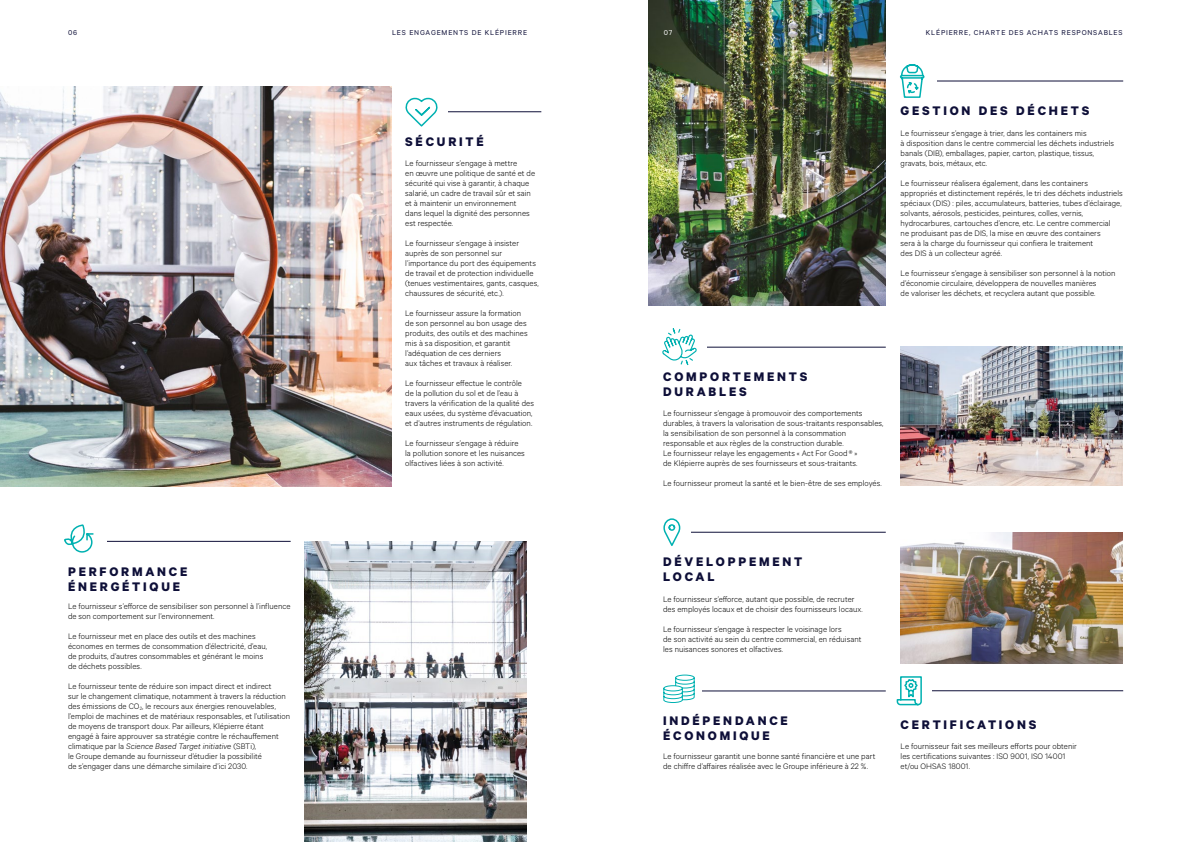
<style>
.page{position:relative;width:1191px;height:842px;background:#fff}
.page>*{position:absolute;margin:0;border:0;box-sizing:border-box;transform-origin:0 0}
.t1{font:700 14px/15px "Calibre";letter-spacing:.2em;color:#0e0f38}
.t2{font:300 9px/10px "Calibre";letter-spacing:.005em;color:#000}
.t3{font:8px "Calibre";letter-spacing:.1em;color:#0e0f38}
.t4{font:8px "Calibre";color:#fff}
.s1{font-style:italic}
</style>
<div class="page">
<img style="left:649px;top:0;width:236px;height:306px">
<img style="left:900px;top:347px;width:222px;height:139px">
<img style="left:900px;top:533px;width:222px;height:130px">
<hr style="left:68px;top:541px;width:223px;height:1px;background:#0e0f38">
<hr style="left:900px;top:81px;width:223px;height:1px;background:#0e0f38">
<hr style="left:663px;top:532px;width:222px;height:1px;background:#0e0f38">
<img style="left:0;top:86px;width:391px;height:400px">
<div style="left:893px;top:62px;width:43px;height:38px;background:#fff"></div>
<hr style="left:663px;top:347px;width:222px;height:1px;background:#0e0f38">
<svg style="left:899px;top:64px;width:26px;height:34px"></svg>
<div style="left:51px;top:519px;width:56px;height:39px;background:#fff"></div>
<svg style="left:64px;top:524px;width:30px;height:29px"></svg>
<div style="left:652px;top:328px;width:54px;height:38px;background:#fff"></div>
<svg style="left:662px;top:328px;width:35px;height:38px"></svg>
<div style="left:652px;top:513px;width:39px;height:38px;background:#fff"></div>
<svg style="left:663px;top:518px;width:18px;height:28px"></svg>
<hr style="left:663px;top:691px;width:222px;height:1px;background:#0e0f38">
<div style="left:656px;top:672px;width:45px;height:38px;background:#fff"></div>
<svg style="left:663px;top:674px;width:32px;height:29px"></svg>
<img style="left:304px;top:541px;width:223px;height:301px">
<hr style="left:405px;top:112px;width:136px;height:1px;background:#0e0f38">
<div style="left:402px;top:93px;width:46px;height:38px;background:#fff"></div>
<svg style="left:405px;top:97px;width:33px;height:30px"></svg>
<hr style="left:900px;top:691px;width:223px;height:1px;background:#0e0f38">
<div style="left:886px;top:672px;width:46px;height:38px;background:#fff"></div>
<svg style="left:896px;top:676px;width:26px;height:30px"></svg>
<p class="t3" style="left:68px;top:28px;width:11px">06</p>
<p class="t3" style="left:392px;top:28px;width:136px">LES ENGAGEMENTS DE KLÉPIERRE</p>
<p class="t4" style="left:664px;top:28px;width:10px">07</p>
<p class="t3" style="left:926px;top:28px;width:198px">KLÉPIERRE, CHARTE DES ACHATS RESPONSABLES</p>
<h1 class="t1" style="left:68px;top:563px;width:121px">PERFORMANCE<br>ÉNERGÉTIQUE</h1>
<p class="t2" style="left:68px;top:601px;width:224px">Le fournisseur s’efforce de sensibiliser son personnel à l’influence de son comportement sur l’environnement.</p>
<p class="t2" style="left:68px;top:631px;width:200px">Le fournisseur met en place des outils et des machines économes en termes de consommation d’électricité, d’eau, de produits, d’autres consommables et générant le moins de déchets possibles.</p>
<p class="t2" style="left:68px;top:680px;width:223px">Le fournisseur tente de réduire son impact direct et indirect<br>sur le changement climatique, notamment à travers la réduction des émissions de CO<sub>2</sub>, le recours aux énergies renouvelables, l’emploi de machines et de matériaux responsables, et l’utilisation de moyens de transport doux. Par ailleurs, Klépierre étant engagé à faire approuver sa stratégie contre le réchauffement climatique par la <span class="s1">Science Based Target initiative</span> (SBTi),<br>le Groupe demande au fournisseur d’étudier la possibilité<br>de s’engager dans une démarche similaire d’ici 2030.</p>
<h1 class="t1" style="left:405px;top:134px;width:80px">SÉCURITÉ</h1>
<p class="t2" style="left:405px;top:158px;width:131px">Le fournisseur s’engage à mettre<br>en œuvre une politique de santé et de sécurité qui vise à garantir, à chaque salarié, un cadre de travail sûr et sain et à maintenir un environnement<br>dans lequel la dignité des personnes est respectée.</p>
<p class="t2" style="left:405px;top:238px;width:135px">Le fournisseur s’engage à insister auprès de son personnel sur l’importance du port des équipements de travail et de protection individuelle (tenues vestimentaires, gants, casques, chaussures de sécurité, etc.).</p>
<p class="t2" style="left:405px;top:308px;width:124px">Le fournisseur assure la formation de son personnel au bon usage des produits, des outils et des machines mis à sa disposition, et garantit l’adéquation de ces derniers<br>aux tâches et travaux à réaliser.</p>
<p class="t2" style="left:405px;top:377px;width:130px">Le fournisseur effectue le contrôle<br>de la pollution du sol et de l’eau à travers la vérification de la qualité des eaux usées, du système d’évacuation, et d’autres instruments de régulation.</p>
<p class="t2" style="left:405px;top:437px;width:121px">Le fournisseur s’engage à réduire la pollution sonore et les nuisances olfactives liées à son activité.</p>
<h1 class="t1" style="left:900px;top:103px;width:190px">GESTION DES DÉCHETS</h1>
<p class="t2" style="left:900px;top:128px;width:215px">Le fournisseur s’engage à trier, dans les containers mis<br>à disposition dans le centre commercial les déchets industriels banals (DIB), emballages, papier, carton, plastique, tissus, gravats, bois, métaux, etc.</p>
<p class="t2" style="left:900px;top:178px;width:224px">Le fournisseur réalisera également, dans les containers appropriés et distinctement repérés, le tri des déchets industriels spéciaux (DIS) : piles, accumulateurs, batteries, tubes d’éclairage, solvants, aérosols, pesticides, peintures, colles, vernis, hydrocarbures, cartouches d’encre, etc. Le centre commercial<br>ne produisant pas de DIS, la mise en œuvre des containers<br>sera à la charge du fournisseur qui confiera le traitement<br>des DIS à un collecteur agréé.</p>
<p class="t2" style="left:900px;top:268px;width:216px">Le fournisseur s’engage à sensibiliser son personnel à la notion d’économie circulaire, développera de nouvelles manières<br>de valoriser les déchets, et recyclera autant que possible.</p>
<h1 class="t1" style="left:663px;top:369px;width:146px">COMPORTEMENTS<br>DURABLES</h1>
<p class="t2" style="left:663px;top:407px;width:222px">Le fournisseur s’engage à promouvoir des comportements durables, à travers la valorisation de sous-traitants responsables, la sensibilisation de son personnel à la consommation responsable et aux règles de la construction durable.<br>Le fournisseur relaye les engagements « Act For Good ® »<br>de Klépierre auprès de ses fournisseurs et sous-traitants.</p>
<p class="t2" style="left:663px;top:477px;width:220px">Le fournisseur promeut la santé et le bien-être de ses employés.</p>
<h1 class="t1" style="left:663px;top:554px;width:141px">DÉVELOPPEMENT<br>LOCAL</h1>
<p class="t2" style="left:663px;top:594px;width:201px">Le fournisseur s’efforce, autant que possible, de recruter des employés locaux et de choisir des fournisseurs locaux.</p>
<p class="t2" style="left:663px;top:624px;width:200px">Le fournisseur s’engage à respecter le voisinage lors<br>de son activité au sein du centre commercial, en réduisant les nuisances sonores et olfactives.</p>
<h1 class="t1" style="left:663px;top:713px;width:126px">INDÉPENDANCE<br>ÉCONOMIQUE</h1>
<p class="t2" style="left:663px;top:750px;width:214px">Le fournisseur garantit une bonne santé financière et une part de chiffre d’affaires réalisée avec le Groupe inférieure à 22 %.</p>
<h1 class="t1" style="left:900px;top:717px;width:137px">CERTIFICATIONS</h1>
<p class="t2" style="left:900px;top:740px;width:178px">Le fournisseur fait ses meilleurs efforts pour obtenir les certifications suivantes : ISO 9001, ISO 14001 et/ou OHSAS 18001.</p>
</div>
